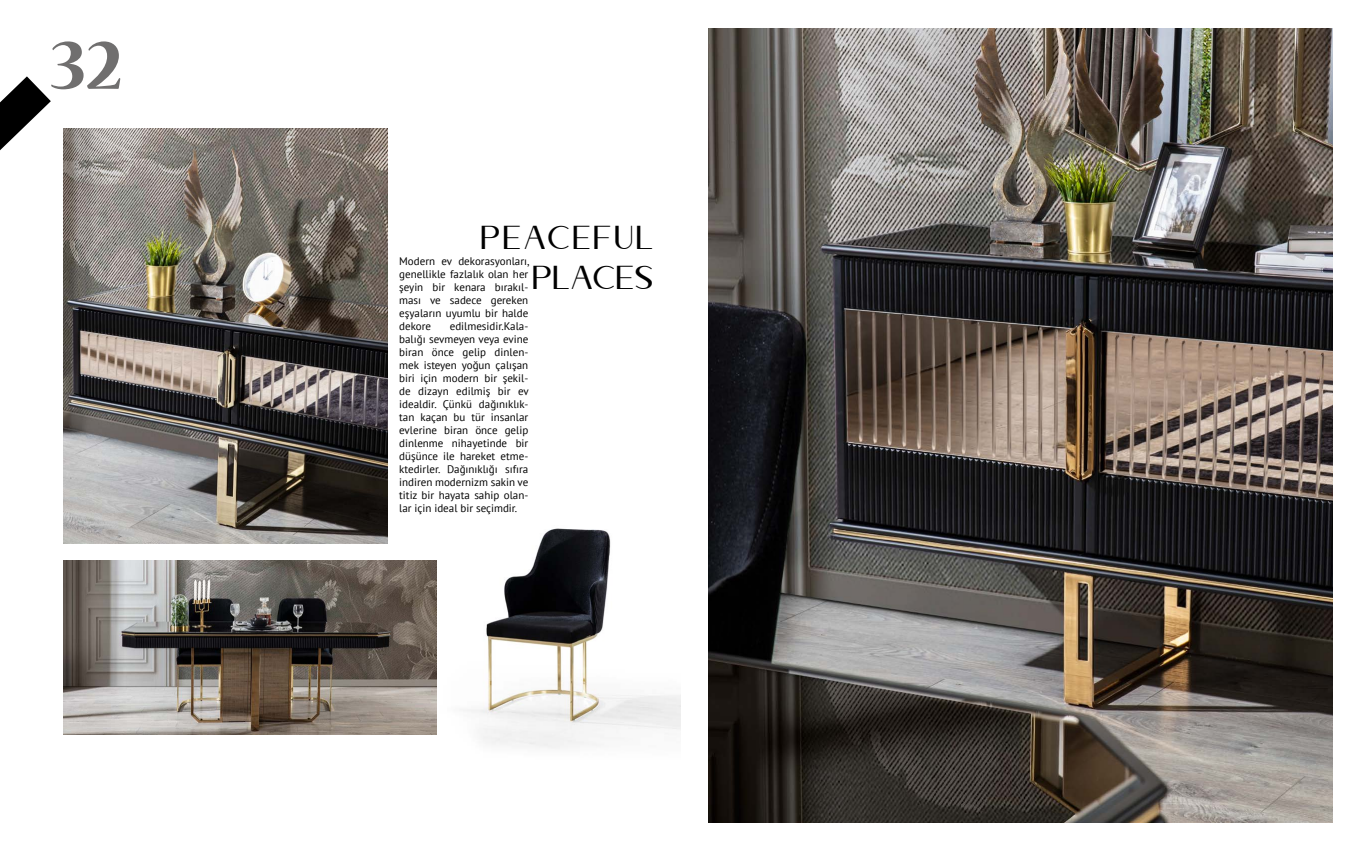
<style>
.page{position:relative;width:1361px;height:851px;background:#fff}
.page>*{position:absolute;margin:0;border:0;box-sizing:border-box;transform-origin:0 0}
.t1{font:700 79px "Nueva Std";color:#706f6f}
.t2{font:33px/39.6px "Abenda";letter-spacing:.035em;color:#000;text-align:right}
.t3{font:11px/13px "PT Sans";color:#000;text-align:justify}
</style>
<div class="page">
<img style="left:63px;top:129px;width:324px;height:414px">
<svg style="left:0;top:76px;width:51px;height:74px"></svg>
<img style="left:709px;top:28px;width:623px;height:794px">
<img style="left:397px;top:528px;width:283px;height:221px">
<img style="left:63px;top:560px;width:374px;height:174px">
<h1 class="t1" style="left:51px;top:28px;width:73px">32</h1>
<h2 class="t2" style="left:482px;top:217px;width:175px">PEACEFUL<br>PLACES</h2>
<p class="t3" style="left:399px;top:254px;width:131px">Modern ev dekorasyonları, genellikle fazlalık olan her şeyin bir kenara bırakıl&shy;ması ve sadece gereken eşyaların uyumlu bir halde dekore</p>
<p class="t3" style="left:399px;top:319px;width:131px;text-indent:50px">edilmesidir.Kala&shy;balığı sevmeyen veya evine biran önce gelip dinlen&shy;mek isteyen yoğun çalışan biri için modern bir şekil&shy;de dizayn edilmiş bir ev idealdir. Çünkü dağınıklık&shy;tan kaçan bu tür insanlar evlerine biran önce gelip dinlenme nihayetinde bir düşünce ile hareket etme&shy;ktedirler. Dağınıklığı sıfıra indiren modernizm sakin ve titiz bir hayata sahip olan&shy;lar için ideal bir seçimdir.</p>
</div>
